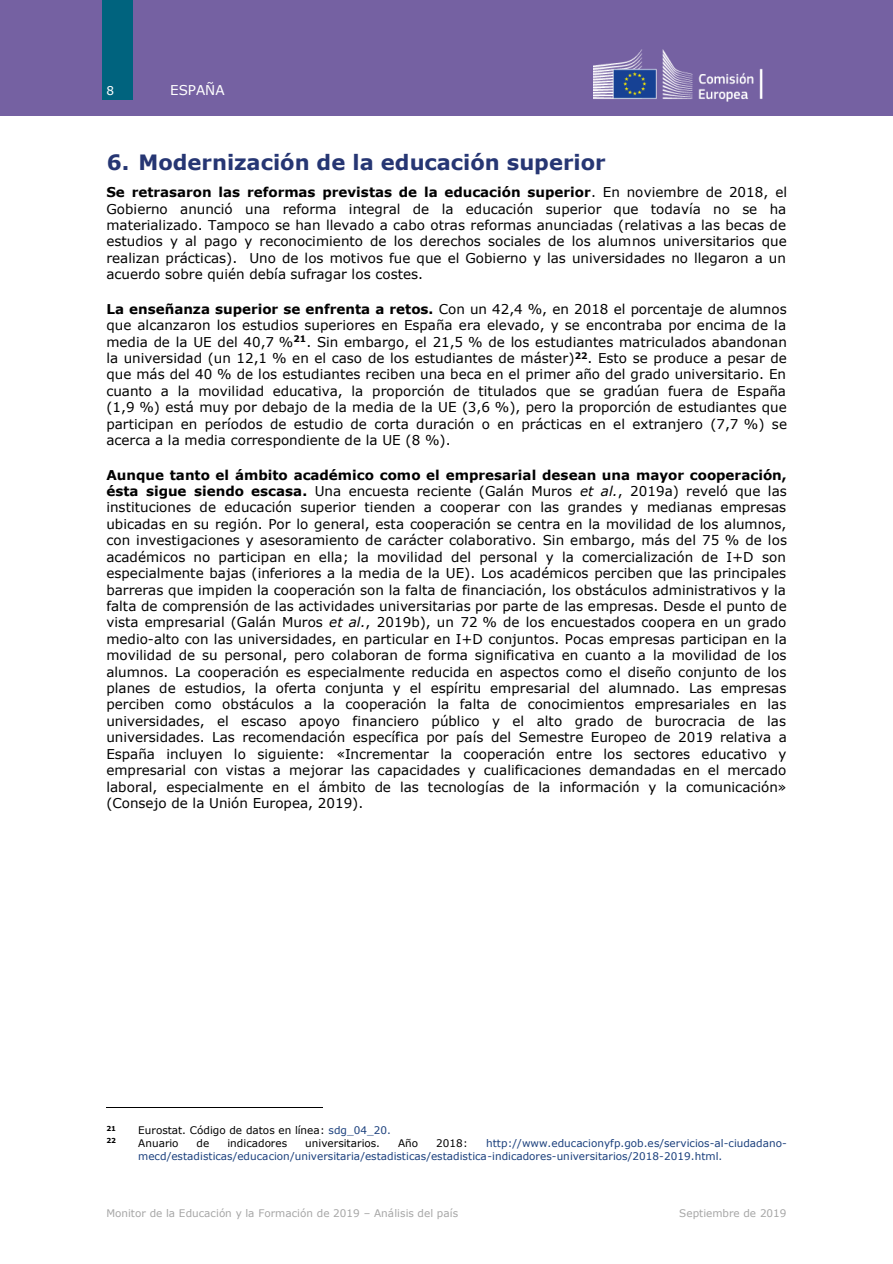
<style>
.page{position:relative;width:893px;height:1264px;background:#fff}
.page>*{position:absolute;margin:0;border:0;box-sizing:border-box;transform-origin:0 0}
.t1{font:700 21px "Verdana";color:#263673}
.t2{font:13.5px/16.4px "Verdana";color:#000;text-align:justify}
.t3{font:13.5px "Verdana";letter-spacing:-.005em;color:#fff}
.t4{font:12px "Verdana";color:#fff}
.t5{font:10.5px/12.8px "Verdana";letter-spacing:.005em;color:#1a3f7c}
.t6{font:10.5px "Verdana";letter-spacing:.005em;color:#000}
.t7{font:10.5px "Verdana";color:#a6a6a6}
.t8{font:700 6.9px "Verdana";color:#000}
.s1{font-weight:700}
.s2{font-style:italic}
.s3{color:#1a3f7c}
</style>
<div class="page">
<div style="left:0;top:0;width:893px;height:116px;background:#7561a2"></div>
<div style="left:102px;top:0;width:31px;height:99px;background:#00637e"></div>
<img style="left:593px;top:49px;width:170px;height:52px">
<hr style="left:106px;top:1107px;width:216px;height:1px;background:#000">
<p class="t4" style="left:106px;top:82px;width:9px">8</p>
<p class="t3" style="left:170px;top:81px;width:56px">ESPAÑA</p>
<h1 class="t1" style="left:107px;top:149px;width:500px">6. Modernización de la educación superior</h1>
<p class="t2" style="left:106px;top:184px;width:682px"><span class="s1">Se retrasaron las reformas previstas de la educación superior</span>. En noviembre de 2018, el Gobierno anunció una reforma integral de la educación superior que todavía no se ha materializado. Tampoco se han llevado a cabo otras reformas anunciadas (relativas a las becas de estudios y al pago y reconocimiento de los derechos sociales de los alumnos universitarios que realizan prácticas). Uno de los motivos fue que el Gobierno y las universidades no llegaron a un acuerdo sobre quién debía sufragar los costes.</p>
<p class="t2" style="left:106px;top:300px;width:682px"><span class="s1">La enseñanza superior se enfrenta a retos.</span> Con un 42,4 %, en 2018 el porcentaje de alumnos que alcanzaron los estudios superiores en España era elevado, y se encontraba por encima de la media de la UE del 40,7 %<sup>21</sup>. Sin embargo, el 21,5 % de los estudiantes matriculados abandonan la universidad (un 12,1 % en el caso de los estudiantes de máster)<sup>22</sup>. Esto se produce a pesar de que más del 40 % de los estudiantes reciben una beca en el primer año del grado universitario. En cuanto a la movilidad educativa, la proporción de titulados que se gradúan fuera de España (1,9 %) está muy por debajo de la media de la UE (3,6 %), pero la proporción de estudiantes que participan en períodos de estudio de corta duración o en prácticas en el extranjero (7,7 %) se acerca a la media correspondiente de la UE (8 %).</p>
<p class="t2" style="left:106px;top:466px;width:682px"><span class="s1">Aunque tanto el ámbito académico como el empresarial desean una mayor cooperación, ésta sigue siendo escasa.</span> Una encuesta reciente (Galán Muros <span class="s2">et al.</span>, 2019a) reveló que las instituciones de educación superior tienden a cooperar con las grandes y medianas empresas ubicadas en su región. Por lo general, esta cooperación se centra en la movilidad de los alumnos, con investigaciones y asesoramiento de carácter colaborativo. Sin embargo, más del 75 % de los académicos no participan en ella; la movilidad del personal y la comercialización de I+D son especialmente bajas (inferiores a la media de la UE). Los académicos perciben que las principales barreras que impiden la cooperación son la falta de financiación, los obstáculos administrativos y la falta de comprensión de las actividades universitarias por parte de las empresas. Desde el punto de vista empresarial (Galán Muros <span class="s2">et al.</span>, 2019b), un 72 % de los encuestados coopera en un grado medio-alto con las universidades, en particular en I+D conjuntos. Pocas empresas participan en la movilidad de su personal, pero colaboran de forma significativa en cuanto a la movilidad de los alumnos. La cooperación es especialmente reducida en aspectos como el diseño conjunto de los planes de estudios, la oferta conjunta y el espíritu empresarial del alumnado. Las empresas perciben como obstáculos a la cooperación la falta de conocimientos empresariales en las universidades, el escaso apoyo financiero público y el alto grado de burocracia de las universidades. Las recomendación específica por país del Semestre Europeo de 2019 relativa a España incluyen lo siguiente: «Incrementar la cooperación entre los sectores educativo y empresarial con vistas a mejorar las capacidades y cualificaciones demandadas en el mercado laboral, especialmente en el ámbito de las tecnologías de la información y la comunicación» (Consejo de la Unión Europea, 2019).</p>
<p class="t8" style="left:106px;top:1123px;width:11px">21</p>
<p class="t6" style="left:138px;top:1123px;width:254px">Eurostat. Código de datos en línea: <span class="s3">sdg_04_20.</span></p>
<p class="t8" style="left:106px;top:1136px;width:11px">22</p>
<p class="t6" style="left:138px;top:1136px;width:42px">Anuario</p>
<p class="t6" style="left:197px;top:1136px;width:14px">de</p>
<p class="t6" style="left:227px;top:1136px;width:61px">indicadores</p>
<p class="t6" style="left:305px;top:1136px;width:76px">universitarios.</p>
<p class="t6" style="left:398px;top:1136px;width:22px">Año</p>
<p class="t6" style="left:436px;top:1136px;width:33px">2018:</p>
<p class="t5" style="left:138px;top:1136px;width:650px;text-indent:348px">http://www.educacionyfp.gob.es/servicios-al-ciudadano&shy;mecd/estadisticas/educacion/universitaria/estadisticas/estadistica-indicadores-universitarios/2018-2019.html.</p>
<p class="t7" style="left:106px;top:1206px;width:353px">Monitor de la Educación y la Formación de 2019 – Análisis del país</p>
<p class="t7" style="left:679px;top:1206px;width:109px">Septiembre de 2019</p>
</div>
